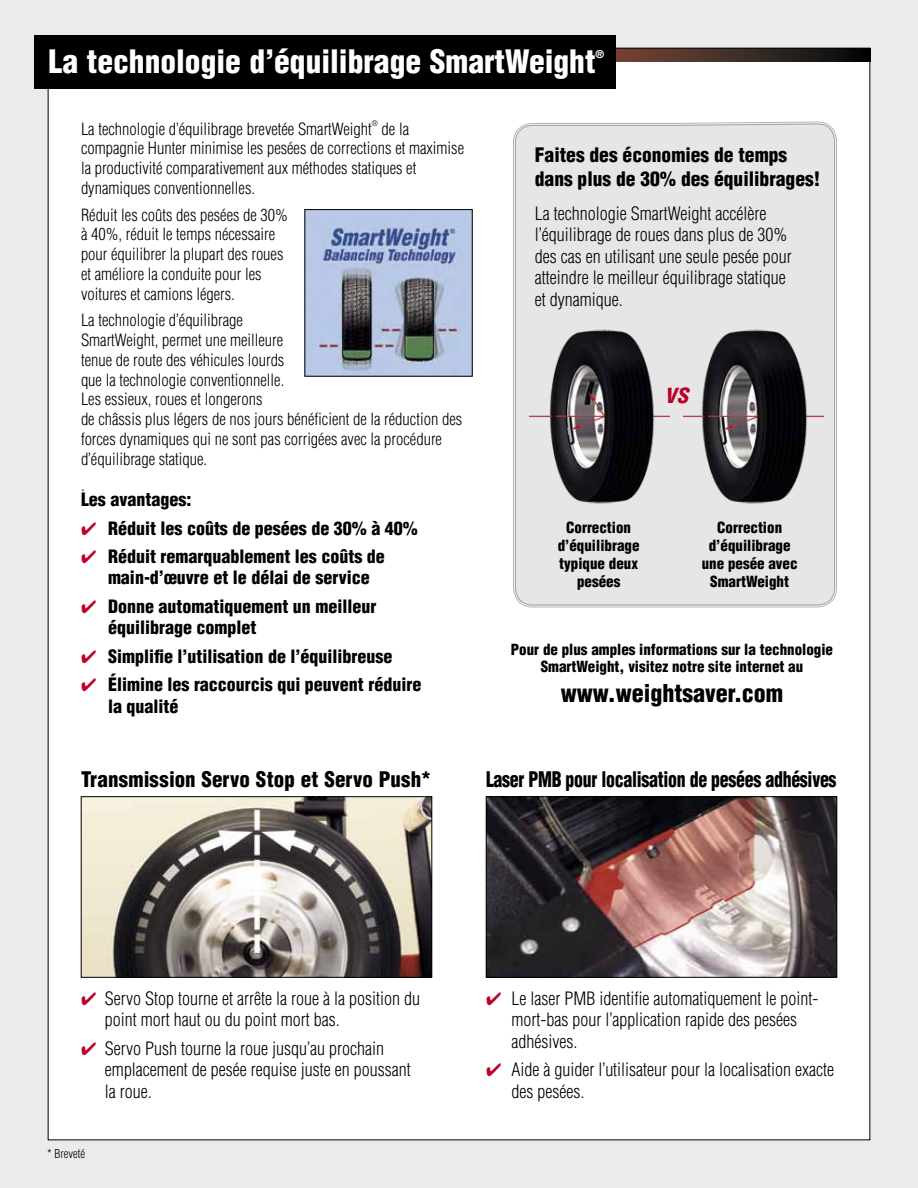
<style>
.page{position:relative;width:918px;height:1188px;background:#ebebeb}
.page>*{position:absolute;margin:0;border:0;box-sizing:border-box;transform-origin:0 0}
.t1{font:900 condensed 31.5px "Helvetica";color:#fff}
.t2{font:italic 700 condensed 27px "Helvetica";color:#be0027}
.t3{font:900 condensed 24px "Helvetica";color:#000}
.t4{font:900 condensed 21px "Helvetica";letter-spacing:-.015em;color:#000;scale:.85 1}
.t5{font:900 condensed 21px "Helvetica";letter-spacing:.005em;color:#000}
.t6{font:900 condensed 19.5px/23.4px "Helvetica";color:#000}
.t7{font:300 condensed 18px/21.6px "Helvetica";color:#000}
.t8{font:900 condensed 18px/21.6px "Helvetica";color:#000}
.t9{font:300 condensed 16.5px/19.8px "Helvetica";color:#000}
.t10{font:900 condensed 15px/18px "Helvetica";color:#000;text-align:center}
.t11{font:300 condensed 12px "Helvetica";color:#000}
.t12{font:900 condensed 10.5px "Helvetica";color:#fff}
.t13{font:300 condensed 7.5px "Helvetica";color:#000}
.s1{color:#be0027}
</style>
<div class="page">
<div style="left:48px;top:48px;width:822px;height:1092px;background:#fff"></div>
<svg style="left:616px;top:50px;width:252px;height:12px;background:#3c2922"></svg>
<div style="left:34px;top:35px;width:582px;height:54px;background:#000"></div>
<img style="left:83px;top:798px;width:347px;height:177px">
<div style="left:81px;top:796px;width:351px;height:181px;border:1px solid #000"></div>
<img style="left:488px;top:798px;width:347px;height:177px">
<div style="left:486px;top:796px;width:351px;height:181px;border:1px solid #000"></div>
<svg style="left:513px;top:122px;width:324px;height:486px"></svg>
<div style="left:515px;top:124px;width:320px;height:482px;background:#e6e6e6"></div>
<img style="left:530px;top:322px;width:140px;height:189px">
<img style="left:684px;top:322px;width:140px;height:189px">
<img style="left:307px;top:211px;width:163px;height:163px">
<h1 class="t1" style="left:49px;top:42px;width:548px">La technologie d’équilibrage SmartWeight</h1>
<p class="t12" style="left:596px;top:48px;width:10px">®</p>
<p class="t9" style="left:81px;top:119px;width:292px">La technologie d’équilibrage brevetée SmartWeight</p>
<p class="t13" style="left:372px;top:119px;width:7px">®</p>
<p class="t9" style="left:81px;top:119px;width:385px;text-indent:301px">de la compagnie Hunter minimise les pesées de corrections et maximise la productivité comparativement aux méthodes statiques et dynamiques conventionnelles.</p>
<p class="t9" style="left:81px;top:205px;width:209px">Réduit les coûts des pesées de 30% à 40%, réduit le temps nécessaire pour équilibrer la plupart des roues et améliore la conduite pour les voitures et camions légers.</p>
<p class="t9" style="left:81px;top:310px;width:383px">La technologie d’équilibrage<br>SmartWeight, permet une meilleure<br>tenue de route des véhicules lourds<br>que la technologie conventionnelle.<br>Les essieux, roues et longerons<br>de châssis plus légers de nos jours bénéficient de la réduction des forces dynamiques qui ne sont pas corrigées avec la procédure d’équilibrage statique.</p>
<p class="t9" style="left:81px;top:475px;width:5px">.</p>
<p class="t8" style="left:81px;top:489px;width:112px">Les avantages:</p>
<p class="t8" style="left:81px;top:517px;width:338px"><span class="s1">✔</span> Réduit les coûts de pesées de 30% à 40%</p>
<p class="t8" style="left:108px;top:545px;width:278px;text-indent:-27px"><span class="s1">✔</span> Réduit remarquablement les coûts de main-d’œuvre et le délai de service</p>
<p class="t8" style="left:108px;top:595px;width:270px;text-indent:-27px"><span class="s1">✔</span> Donne automatiquement un meilleur équilibrage complet</p>
<p class="t8" style="left:81px;top:645px;width:313px"><span class="s1">✔</span> Simplifie l’utilisation de l’équilibreuse</p>
<p class="t8" style="left:108px;top:673px;width:315px;text-indent:-27px"><span class="s1">✔</span> Élimine les raccourcis qui peuvent réduire la qualité</p>
<p class="t5" style="left:81px;top:766px;width:352px">Transmission Servo Stop et Servo Push*</p>
<p class="t6" style="left:535px;top:143px;width:287px">Faites des économies de temps dans plus de 30% des équilibrages!</p>
<p class="t7" style="left:535px;top:202px;width:258px">La technologie SmartWeight accélère l’équilibrage de roues dans plus de 30% des cas en utilisant une seule pesée pour atteindre le meilleur équilibrage statique et dynamique.</p>
<h2 class="t2" style="left:664px;top:376px;width:25px">vs</h2>
<p class="t10" style="left:558px;top:518px;width:83px">Correction d’équilibrage typique deux pesées</p>
<p class="t10" style="left:702px;top:518px;width:97px">Correction d’équilibrage une pesée avec<br>SmartWeight</p>
<p class="t10" style="left:511px;top:641px;width:324px;line-height:16.5px">Pour de plus amples informations sur la technologie<br>SmartWeight, visitez notre site internet au</p>
<h3 class="t3" style="left:561px;top:679px;width:224px">www.weightsaver.com</h3>
<p class="t4" style="left:486px;top:766px;width:414px">Laser PMB pour localisation de pesées adhésives</p>
<p class="t7" style="left:105px;top:987px;width:317px;text-indent:-24px"><span class="s1">✔</span> Servo Stop tourne et arrête la roue à la position du point mort haut ou du point mort bas.</p>
<p class="t7" style="left:105px;top:1037px;width:307px;text-indent:-24px"><span class="s1">✔</span> Servo Push tourne la roue jusqu’au prochain emplacement de pesée requise juste en poussant la roue.</p>
<p class="t11" style="left:47px;top:1147px;width:40px">* Breveté</p>
<p class="t7" style="left:512px;top:987px;width:308px;text-indent:-26px"><span class="s1">✔</span> Le laser PMB identifie automatiquement le point&shy;mort-bas pour l’application rapide des pesées adhésives.</p>
<p class="t7" style="left:512px;top:1059px;width:324px;text-indent:-26px"><span class="s1">✔</span> Aide à guider l’utilisateur pour la localisation exacte des pesées.</p>
</div>
